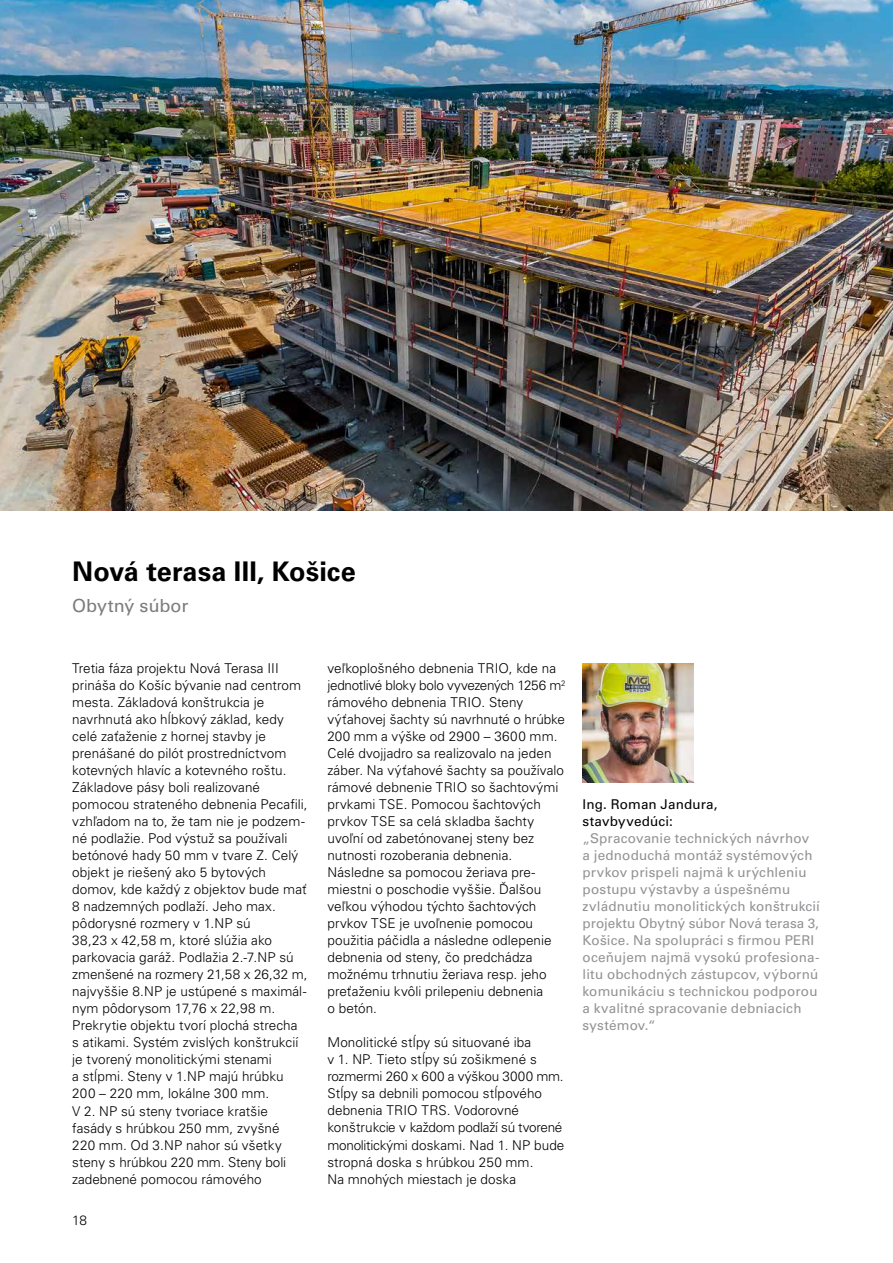
<style>
.page{position:relative;width:893px;height:1263px;background:#fff}
.page>*{position:absolute;margin:0;border:0;box-sizing:border-box;transform-origin:0 0}
.t1{font:700 27px "Univers LT Pro";letter-spacing:.005em;color:#000}
.t2{font:18px "Univers LTCYR 55 Roman";letter-spacing:-.005em;color:#7b7c7e}
.t3{font:300 13.5px/17px "Univers LT Pro";letter-spacing:.005em;color:#000}
.t4{font:13.5px/17px "Univers LTCYR 55 Roman";letter-spacing:.01em;color:#929395}
.t5{font:13.5px/17px "Univers LTCYR 55 Roman";letter-spacing:.01em;color:#000}
</style>
<div class="page">
<img style="left:583px;top:663px;width:110px;height:119px">
<img style="left:0;top:0;width:893px;height:510px">
<h1 class="t1" style="left:72px;top:555px;width:285px">Nová terasa III, Košice</h1>
<h2 class="t2" style="left:72px;top:593px;width:118px">Obytný súbor</h2>
<p class="t3" style="left:72px;top:660px;width:237px">Tretia fáza projektu Nová Terasa III prináša do Košíc bývanie nad centrom mesta. Základová konštrukcia je navrhnutá ako hĺbkový základ, kedy celé zaťaženie z hornej stavby je prenášané do pilót prostredníctvom kotevných hlavíc a kotevného roštu.<br>Základove pásy boli realizované pomocou strateného debnenia Pecafili, vzhľadom na to, že tam nie je podzem&shy;né podlažie. Pod výstuž sa používali betónové hady 50 mm v tvare Z. Celý objekt je riešený ako 5 bytových domov, kde každý z objektov bude mať 8 nadzemných podlaží. Jeho max. pôdorysné rozmery v 1.NP sú<br>38,23 x 42,58 m, ktoré slúžia ako parkovacia garáž. Podlažia 2.-7.NP sú zmenšené na rozmery 21,58 x 26,32 m, najvyššie 8.NP je ustúpené s maximál&shy;nym pôdorysom 17,76 x 22,98 m.<br>Prekrytie objektu tvorí plochá strecha s atikami. Systém zvislých konštrukcií je tvorený monolitickými stenami<br>a stĺpmi. Steny v 1.NP majú hrúbku 200 – 220 mm, lokálne 300 mm.<br>V 2. NP sú steny tvoriace kratšie fasády s hrúbkou 250 mm, zvyšné<br>220 mm. Od 3.NP nahor sú všetky steny s hrúbkou 220 mm. Steny boli zadebnené pomocou rámového</p>
<p class="t3" style="left:327px;top:660px;width:240px">veľkoplošného debnenia TRIO, kde na jednotlivé bloky bolo vyvezených 1256 m<sup>2 </sup>rámového debnenia TRIO. Steny výťahovej šachty sú navrhnuté o hrúbke 200 mm a výške od 2900 – 3600 mm.<br>Celé dvojjadro sa realizovalo na jeden záber. Na výťahové šachty sa používalo rámové debnenie TRIO so šachtovými prvkami TSE. Pomocou šachtových prvkov TSE sa celá skladba šachty uvoľní od zabetónovanej steny bez nutnosti rozoberania debnenia.<br>Následne sa pomocou žeriava pre&shy;miestni o poschodie vyššie. Ďalšou veľkou výhodou týchto šachtových prvkov TSE je uvoľnenie pomocou použitia páčidla a následne odlepenie debnenia od steny, čo predchádza možnému trhnutiu žeriava resp. jeho preťaženiu kvôli prilepeniu debnenia<br>o betón.</p>
<p class="t3" style="left:327px;top:1034px;width:239px">Monolitické stĺpy sú situované iba<br>v 1. NP. Tieto stĺpy sú zošikmené s rozmermi 260 x 600 a výškou 3000 mm.<br>Stĺpy sa debnili pomocou stĺpového debnenia TRIO TRS. Vodorovné konštrukcie v každom podlaží sú tvorené monolitickými doskami. Nad 1. NP bude stropná doska s hrúbkou 250 mm.<br>Na mnohých miestach je doska</p>
<p class="t3" style="left:72px;top:1212px;width:16px">18</p>
<p class="t5" style="left:583px;top:795px;width:136px">Ing. Roman Jandura, stavbyvedúci:</p>
<p class="t4" style="left:583px;top:829px;width:239px">„Spracovanie technických návrhov a jednoduchá montáž systémových prvkov prispeli najmä k urýchleniu postupu výstavby a úspešnému zvládnutiu monolitických konštrukcií projektu Obytný súbor Nová terasa 3, Košice. Na spolupráci s firmou PERI oceňujem najmä vysokú profesiona&shy;litu obchodných zástupcov, výbornú komunikáciu s technickou podporou a kvalitné spracovanie debniacich systémov.“</p>
</div>
